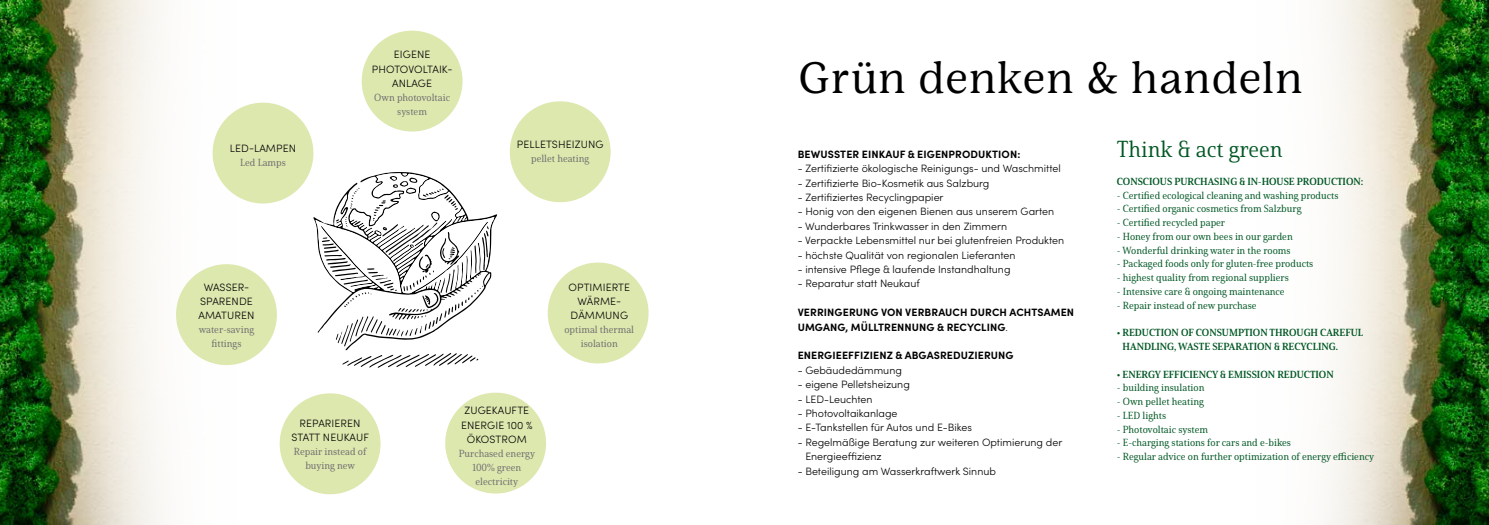
<style>
.page{position:relative;width:1489px;height:525px;background:#fff}
.page>*{position:absolute;margin:0;border:0;box-sizing:border-box;transform-origin:0 0}
.t1{font:43.75px "Lust Text";letter-spacing:.03em;color:#000}
.t2{font:22.5px "Solitas Serif Nor Reg";color:#005724}
.t3{font:300 10.62px/14.4px "Sofia Pro";color:#000;text-align:center}
.t4{font:700 10.62px/14.4px "Sofia Pro";letter-spacing:.01em;color:#000}
.t5{font:10px "Solitas Serif Nor Med";color:#005724}
.t6{font:10px/13.8px "Solitas Serif Nor Bol";color:#005724}
.t7{font:10px/13.8px "Solitas Serif Nor Med";color:#706f6f;text-align:center}
.s1{font-weight:300}
</style>
<div class="page">
<img style="left:0;top:0;width:74px;height:524px">
<svg style="left:74px;top:0;width:88px;height:524px"></svg>
<img style="left:1408px;top:0;width:80px;height:524px">
<svg style="left:1327px;top:0;width:81px;height:524px"></svg>
<div style="left:362px;top:31px;width:100px;height:100px;background:#dde8af;border-radius:50%"></div>
<svg style="left:279px;top:393px;width:102px;height:102px"></svg>
<svg style="left:445px;top:392px;width:101px;height:102px"></svg>
<svg style="left:547px;top:262px;width:102px;height:102px"></svg>
<svg style="left:509px;top:101px;width:102px;height:102px"></svg>
<svg style="left:176px;top:96px;width:318px;height:272px"></svg>
<p class="t3" style="left:230px;top:141px;width:68px">LED-LAMPEN</p>
<p class="t7" style="left:240px;top:156px;width:47px">Led Lamps</p>
<p class="t3" style="left:198px;top:279px;width:57px">WASSER-<br>SPARENDE<br>AMATUREN</p>
<p class="t7" style="left:199px;top:322px;width:57px">water-saving fittings</p>
<p class="t3" style="left:372px;top:47px;width:82px">EIGENE<br>PHOTOVOLTAIK-<br>ANLAGE</p>
<p class="t7" style="left:374px;top:90px;width:77px">Own photovoltaic system</p>
<p class="t3" style="left:517px;top:137px;width:88px">PELLETSHEIZUNG</p>
<p class="t7" style="left:531px;top:151px;width:60px">pellet heating</p>
<p class="t3" style="left:568px;top:279px;width:63px">OPTIMIERTE<br>WÄRME-<br>DÄMMUNG</p>
<p class="t7" style="left:564px;top:322px;width:71px">optimal thermal isolation</p>
<p class="t3" style="left:291px;top:415px;width:79px">REPARIEREN<br>STATT NEUKAUF</p>
<p class="t7" style="left:294px;top:444px;width:74px">Repair instead of buying new</p>
<p class="t3" style="left:461px;top:403px;width:73px">ZUGEKAUFTE<br>ENERGIE 100 %<br>ÖKOSTROM</p>
<p class="t7" style="left:459px;top:446px;width:78px">Purchased energy<br>100% green electricity</p>
<h1 class="t1" style="left:798px;top:52px;width:505px">Grün denken &amp; handeln</h1>
<p class="t4" style="left:797px;top:146px;width:224px">BEWUSSTER EINKAUF &amp; EIGENPRODUKTION:</p>
<p class="t3" style="left:797px;top:161px;width:265px">- Zertifizierte ökologische Reinigungs- und Waschmittel</p>
<p class="t3" style="left:797px;top:175px;width:193px">- Zertifizierte Bio-Kosmetik aus Salzburg</p>
<p class="t3" style="left:797px;top:189px;width:147px">- Zertifiziertes Recyclingpapier</p>
<p class="t3" style="left:797px;top:204px;width:258px">- Honig von den eigenen Bienen aus unserem Garten</p>
<p class="t3" style="left:797px;top:218px;width:211px">- Wunderbares Trinkwasser in den Zimmern</p>
<p class="t3" style="left:797px;top:232px;width:268px">- Verpackte Lebensmittel nur bei glutenfreien Produkten</p>
<p class="t3" style="left:797px;top:247px;width:219px">- höchste Qualität von regionalen Lieferanten</p>
<p class="t3" style="left:797px;top:261px;width:214px">- intensive Pflege &amp; laufende Instandhaltung</p>
<p class="t3" style="left:797px;top:276px;width:124px">- Reparatur statt Neukauf</p>
<p class="t4" style="left:797px;top:304px;width:278px">VERRINGERUNG VON VERBRAUCH DURCH ACHTSAMEN<br>UMGANG, MÜLLTRENNUNG &amp; RECYCLING<span class="s1">.</span></p>
<p class="t4" style="left:797px;top:347px;width:217px">ENERGIEEFFIZIENZ &amp; ABGASREDUZIERUNG</p>
<p class="t3" style="left:797px;top:362px;width:106px">- Gebäudedämmung</p>
<p class="t3" style="left:797px;top:376px;width:114px">- eigene Pelletsheizung</p>
<p class="t3" style="left:797px;top:391px;width:76px">- LED-Leuchten</p>
<p class="t3" style="left:797px;top:405px;width:101px">- Photovoltaikanlage</p>
<p class="t3" style="left:797px;top:419px;width:176px">- E-Tankstellen für Autos und E-Bikes</p>
<p class="t3" style="left:805px;top:434px;width:258px;text-align:left;text-indent:-8px">- Regelmäßige Beratung zur weiteren Optimierung der<br>Energieeffizienz</p>
<p class="t3" style="left:797px;top:462px;width:200px">- Beteiligung am Wasserkraftwerk Sinnub</p>
<h2 class="t2" style="left:1116px;top:136px;width:167px">Think &amp; act green</h2>
<p class="t6" style="left:1116px;top:174px;width:248px">CONSCIOUS PURCHASING &amp; IN-HOUSE PRODUCTION:</p>
<p class="t5" style="left:1116px;top:189px;width:223px">- Certified ecological cleaning and washing products</p>
<p class="t5" style="left:1116px;top:203px;width:186px">- Certified organic cosmetics from Salzburg</p>
<p class="t5" style="left:1116px;top:216px;width:110px">- Certified recycled paper</p>
<p class="t5" style="left:1116px;top:230px;width:177px">- Honey from our own bees in our garden</p>
<p class="t5" style="left:1116px;top:244px;width:175px">- Wonderful drinking water in the rooms</p>
<p class="t5" style="left:1116px;top:258px;width:198px">- Packaged foods only for gluten-free products</p>
<p class="t5" style="left:1116px;top:271px;width:174px">- highest quality from regional suppliers</p>
<p class="t5" style="left:1116px;top:285px;width:169px">- Intensive care &amp; ongoing maintenance</p>
<p class="t5" style="left:1116px;top:299px;width:141px">- Repair instead of new purchase</p>
<p class="t6" style="left:1122px;top:325px;width:242px;text-indent:-6px">• REDUCTION OF CONSUMPTION THROUGH CAREFUL<br>HANDLING, WASTE SEPARATION &amp; RECYCLING.</p>
<p class="t6" style="left:1116px;top:367px;width:218px">• ENERGY EFFICIENCY &amp; EMISSION REDUCTION</p>
<p class="t5" style="left:1116px;top:381px;width:89px">- building insulation</p>
<p class="t5" style="left:1116px;top:395px;width:88px">- Own pellet heating</p>
<p class="t5" style="left:1116px;top:409px;width:51px">- LED lights</p>
<p class="t5" style="left:1116px;top:423px;width:93px">- Photovoltaic system</p>
<p class="t5" style="left:1116px;top:436px;width:176px">- E-charging stations for cars and e-bikes</p>
<p class="t5" style="left:1116px;top:450px;width:259px">- Regular advice on further optimization of energy efficiency</p>
</div>
